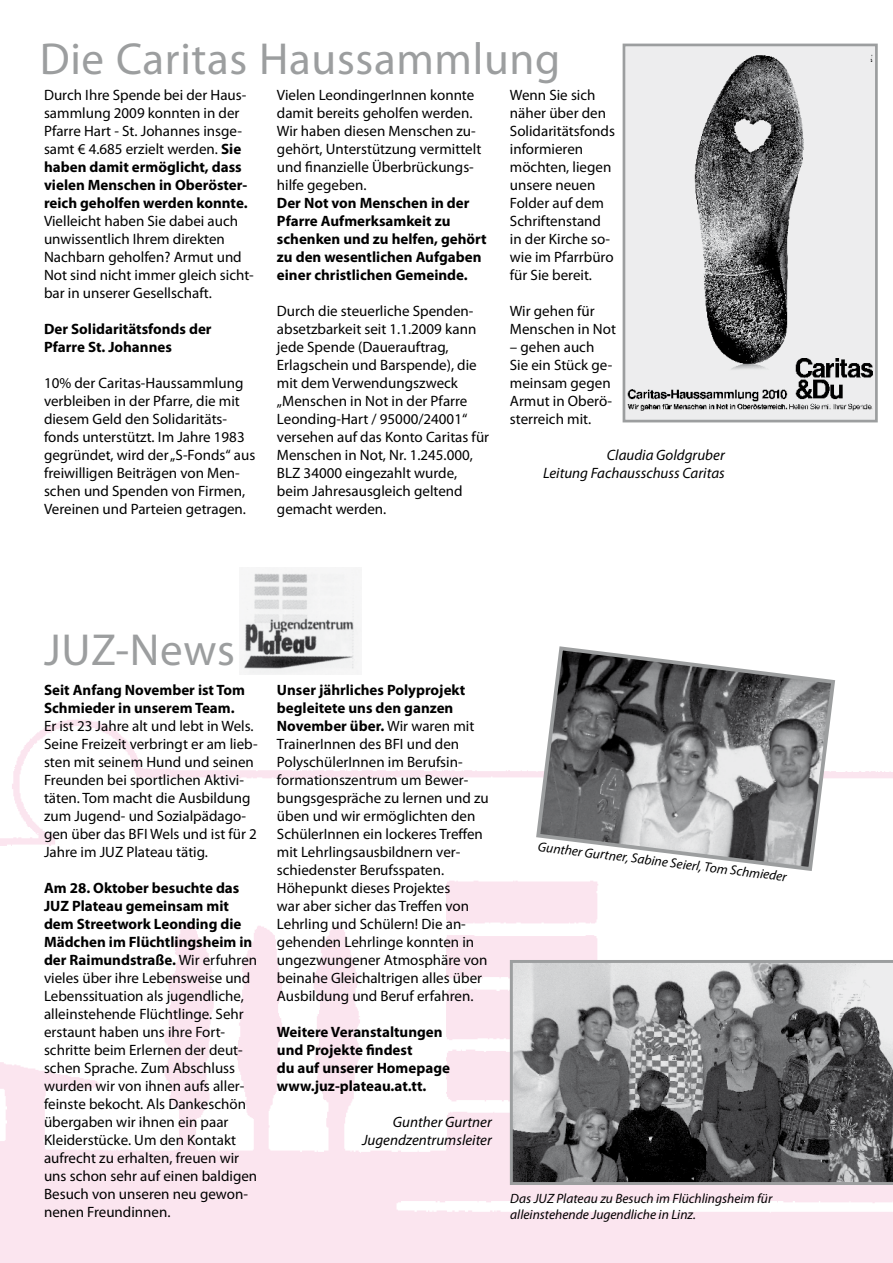
<style>
.page{position:relative;width:893px;height:1263px;background:#fff}
.page>*{position:absolute;margin:0;border:0;box-sizing:border-box;transform-origin:0 0}
.t1{font:45px "Myriad Pro";letter-spacing:.015em;color:#9c9e9f}
.t2{font:15px/18px "Myriad Pro";color:#000}
.t3{font:700 15px/18px "Myriad Pro";color:#000}
.t4{font:italic 15px/18px "Myriad Pro";color:#000;text-align:right}
.t5{font:italic 13.5px/16.5px "Myriad Pro";color:#000}
.s1{font-weight:700}
</style>
<div class="page">
<img style="left:0;top:310px;width:893px;height:953px">
<img style="left:240px;top:568px;width:121px;height:107px">
<svg style="left:510px;top:960px;width:383px;height:225px;background:#79797b"></svg>
<img style="left:627px;top:48px;width:247px;height:370px">
<div style="left:623px;top:44px;width:255px;height:378px;border:3px solid #9c9e9f"></div>
<svg style="left:534px;top:644px;width:303px;height:229px"></svg>
<div style="left:0;top:872px;width:13px;height:63px;background:#fff"></div>
<h1 class="t1" style="left:40px;top:31px;width:522px">Die Caritas Haussammlung</h1>
<p class="t2" style="left:44px;top:86px;width:205px">Durch Ihre Spende bei der Haus&shy;sammlung 2009 konnten in der<br>Pfarre Hart - St. Johannes insge&shy;samt € 4.685 erzielt werden. <span class="s1">Sie haben damit ermöglicht, dass vielen Menschen in Oberöster&shy;reich geholfen werden konnte.</span></p>
<p class="t2" style="left:44px;top:212px;width:211px">Vielleicht haben Sie dabei auch unwissentlich Ihrem direkten<br>Nachbarn geholfen? Armut und<br>Not sind nicht immer gleich sicht&shy;bar in unserer Gesellschaft.</p>
<p class="t3" style="left:44px;top:319px;width:169px">Der Solidaritätsfonds der<br>Pfarre St. Johannes</p>
<p class="t2" style="left:44px;top:374px;width:213px">10% der Caritas-Haussammlung verbleiben in der Pfarre, die mit diesem Geld den Solidaritäts&shy;fonds unterstützt. Im Jahre 1983 gegründet, wird der „S-Fonds“ aus freiwilligen Beiträgen von Men&shy;schen und Spenden von Firmen,<br>Vereinen und Parteien getragen.</p>
<p class="t2" style="left:277px;top:86px;width:206px">Vielen LeondingerInnen konnte damit bereits geholfen werden.<br>Wir haben diesen Menschen zu&shy;gehört, Unterstützung vermittelt und finanzielle Überbrückungs&shy;hilfe gegeben.</p>
<p class="t3" style="left:277px;top:193px;width:211px">Der Not von Menschen in der<br>Pfarre Aufmerksamkeit zu schenken und zu helfen, gehört zu den wesentlichen Aufgaben einer christlichen Gemeinde.</p>
<p class="t2" style="left:277px;top:302px;width:214px">Durch die steuerliche Spenden&shy;absetzbarkeit seit 1.1.2009 kann jede Spende (Dauerauftrag,<br>Erlagschein und Barspende), die mit dem Verwendungszweck „Menschen in Not in der Pfarre<br>Leonding-Hart / 95000/24001“ versehen auf das Konto Caritas für<br>Menschen in Not, Nr. 1.245.000,<br>BLZ 34000 eingezahlt wurde, beim Jahresausgleich geltend gemacht werden.</p>
<p class="t2" style="left:510px;top:86px;width:107px">Wenn Sie sich näher über den<br>Solidaritätsfonds informieren möchten, liegen unsere neuen<br>Folder auf dem<br>Schriftenstand in der Kirche so&shy;wie im Pfarrbüro für Sie bereit.</p>
<p class="t2" style="left:510px;top:302px;width:108px">Wir gehen für<br>Menschen in Not</p>
<p class="t2" style="left:510px;top:338px;width:104px">– gehen auch<br>Sie ein Stück ge&shy;meinsam gegen<br>Armut in Oberö&shy;sterreich mit.</p>
<p class="t4" style="left:543px;top:446px;width:183px">Claudia Goldgruber<br>Leitung Fachausschuss Caritas</p>
<h1 class="t1" style="left:44px;top:622px;width:192px">JUZ-News</h1>
<p class="t3" style="left:44px;top:681px;width:203px">Seit Anfang November ist Tom<br>Schmieder in unserem Team.</p>
<p class="t2" style="left:44px;top:717px;width:215px">Er ist 23 Jahre alt und lebt in Wels.<br>Seine Freizeit verbringt er am lieb&shy;sten mit seinem Hund und seinen<br>Freunden bei sportlichen Aktivi&shy;täten. Tom macht die Ausbildung zum Jugend- und Sozialpädago&shy;gen über das BFI Wels und ist für 2<br>Jahre im JUZ Plateau tätig.</p>
<p class="t2" style="left:44px;top:879px;width:215px"><span class="s1">Am 28. Oktober besuchte das<br>JUZ Plateau gemeinsam mit dem Streetwork Leonding die<br>Mädchen im Flüchtlingsheim in der Raimundstraße.</span> Wir erfuhren vieles über ihre Lebensweise und<br>Lebenssituation als jugendliche, alleinstehende Flüchtlinge. Sehr erstaunt haben uns ihre Fort&shy;schritte beim Erlernen der deut&shy;schen Sprache. Zum Abschluss wurden wir von ihnen aufs aller&shy;feinste bekocht. Als Dankeschön übergaben wir ihnen ein paar<br>Kleiderstücke. Um den Kontakt aufrecht zu erhalten, freuen wir uns schon sehr auf einen baldigen<br>Besuch von unseren neu gewon&shy;nenen Freundinnen.</p>
<p class="t2" style="left:277px;top:681px;width:213px"><span class="s1">Unser jährliches Polyprojekt begleitete uns den ganzen<br>November über.</span> Wir waren mit<br>TrainerInnen des BFI und den<br>PolyschülerInnen im Berufsin&shy;formationszentrum um Bewer&shy;bungsgespräche zu lernen und zu üben und wir ermöglichten den<br>SchülerInnen ein lockeres Treffen mit Lehrlingsausbildnern ver&shy;schiedenster Berufsspaten.<br>Höhepunkt dieses Projektes<br>war aber sicher das Treffen von<br>Lehrling und Schülern! Die an&shy;gehenden Lehrlinge konnten in ungezwungener Atmosphäre von beinahe Gleichaltrigen alles über<br>Ausbildung und Beruf erfahren.</p>
<p class="t3" style="left:277px;top:1023px;width:175px">Weitere Veranstaltungen und Projekte findest<br>du auf unserer Homepage www.juz-plateau.at.tt.</p>
<p class="t4" style="left:362px;top:1113px;width:131px">Gunther Gurtner<br>Jugendzentrumsleiter</p>
<p class="t5" style="left:539px;top:838px;width:252px;rotate:7deg">Gunther Gurtner, Sabine Seierl, Tom Schmieder</p>
<p class="t5" style="left:510px;top:1189px;width:264px">Das JUZ Plateau zu Besuch im Flüchlingsheim für alleinstehende Jugendliche in Linz.</p>
</div>
